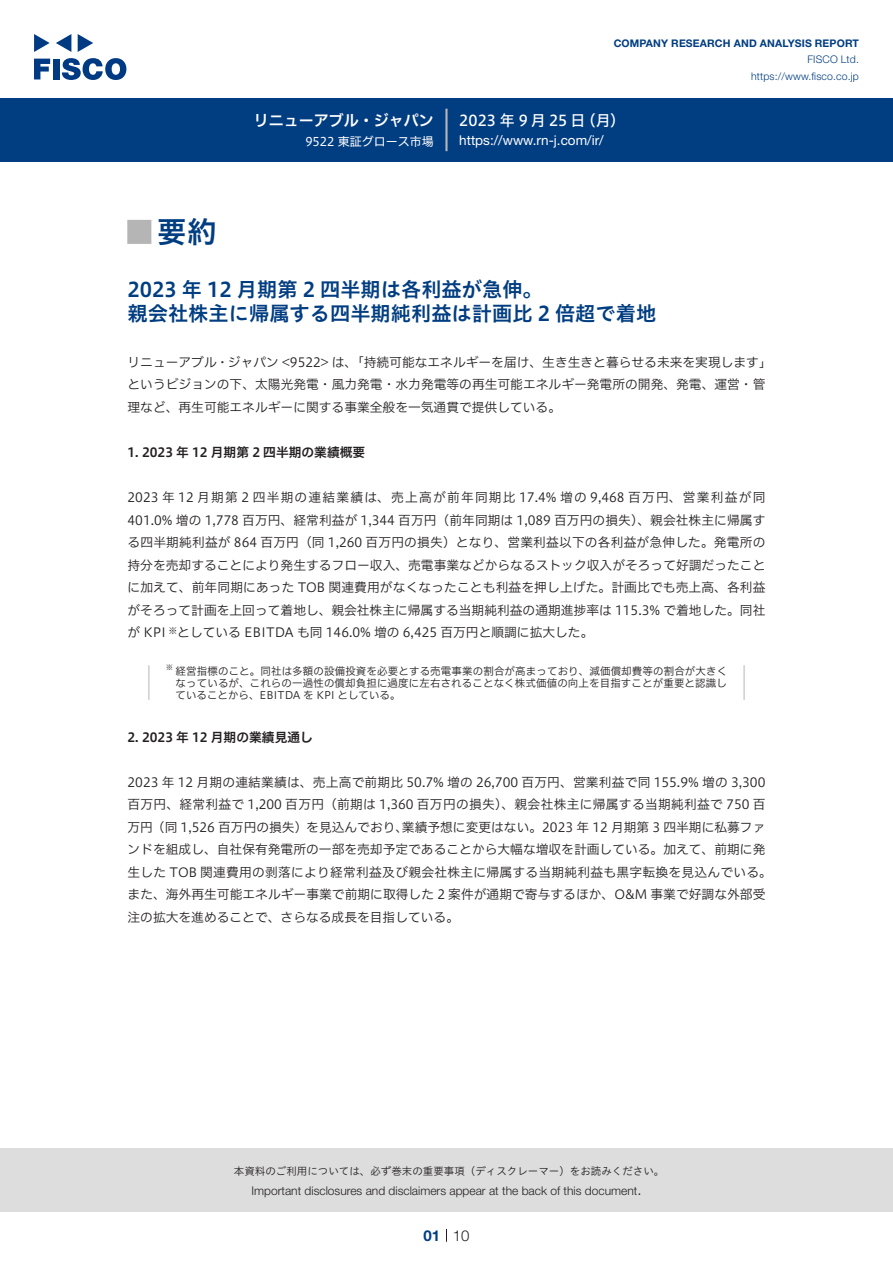
<style>
.page{position:relative;width:893px;height:1263px;background:#fff}
.page>*{position:absolute;margin:0;border:0;box-sizing:border-box;transform-origin:0 0}
.t1{font:30px "Hiragino UD Sans Std N W6";color:#003d81}
.t2{font:24px "Hiragino UD Sans Std N W6";color:#b5b5b6}
.t3{font:20.25px/24px "Hiragino UD Sans Std W6";color:#003d81}
.t4{font:15px "Hiragino UD Sans F Std N W5";letter-spacing:.21em;color:#fff}
.t5{font:15px "Hiragino UD Sans F Std N W6";color:#fff}
.t6{font:300 15px "Helvetica Neue LT Std";color:#231f20}
.t7{font:700 15px "Helvetica Neue LT Std";color:#003d81}
.t8{font:13.5px "Helvetica Neue LT Std";color:#fff}
.t9{font:12.75px/22.5px "Hiragino UD Sans F Std N W3";color:#231f20}
.t10{font:12.75px "Hiragino UD Sans F Std N W3";letter-spacing:.095em;color:#231f20}
.t11{font:12.75px "Hiragino UD Sans F Std N W6";color:#231f20}
.t12{font:300 12px "Helvetica Neue LT Std";color:#231f20}
.t13{font:12px "Hiragino UD Sans F Std N W4";color:#fff}
.t14{font:10.5px/12px "Hiragino UD Sans F Std N W3";letter-spacing:.01em;color:#231f20}
.t15{font:10.5px "Hiragino UD Sans Std W3";color:#231f20}
.t16{font:700 10.5px "Helvetica Neue LT Std";letter-spacing:.015em;color:#003d81}
.t17{font:300 10.5px/16.5px "Helvetica Neue LT Std";letter-spacing:.015em;color:#003d81;text-align:right}
.t18{font:8.85px "Hiragino UD Sans F Std N W3";color:#231f20}
.t19{font:7.35px "Hiragino UD Sans F Std N W3";color:#231f20}
</style>
<div class="page">
<div style="left:0;top:1148px;width:893px;height:64px;background:#ddd"></div>
<svg style="left:34px;top:59px;width:16px;height:20px"></svg>
<div style="left:53px;top:59px;width:6px;height:20px;background:#003a83"></div>
<svg style="left:62px;top:58px;width:64px;height:22px"></svg>
<svg style="left:34px;top:34px;width:16px;height:18px"></svg>
<svg style="left:78px;top:34px;width:15px;height:18px"></svg>
<svg style="left:56px;top:34px;width:15px;height:18px"></svg>
<div style="left:0;top:98px;width:893px;height:64px;background:#003d81"></div>
<hr style="left:445px;top:109px;width:3px;height:42px;background:#b5b5b6">
<svg style="left:446px;top:1229px;width:1px;height:13px"></svg>
<hr style="left:148px;top:665px;width:2px;height:35px;background:#d3d3d3">
<hr style="left:743px;top:665px;width:2px;height:35px;background:#d3d3d3">
<p class="t5" style="left:254px;top:109px;width:182px">リニューアブル・ジャパン</p>
<p class="t13" style="left:305px;top:132px;width:130px">9522 東証グロース市場</p>
<p class="t16" style="left:614px;top:37px;width:247px">COMPANY RESEARCH AND ANALYSIS REPORT</p>
<p class="t17" style="left:751px;top:51px;width:109px">FISCO Ltd. https://www.fisco.co j p.</p>
<p class="t4" style="left:581px;top:109px;width:46px">（月(</p>
<p class="t4" style="left:459px;top:109px;width:128px">2023年9月25日</p>
<p class="t8" style="left:459px;top:132px;width:146px">https: / / w w w . r n .j- c o m /i r/</p>
<h1 class="t1" style="left:157px;top:209px;width:61px">要約</h1>
<h2 class="t2" style="left:128px;top:213px;width:25px">█</h2>
<h3 class="t3" style="left:128px;top:276px;width:530px">2023 年 12 月期第 2 四半期は各利益が急伸。<br>親会社株主に帰属する四半期純利益は計画比 2 倍超で着地</h3>
<p class="t9" style="left:128px;top:350px;width:646px">リニューアブル・ジャパン &lt;9522&gt; は、「持続可能なエネルギーを届け、生き生きと暮らせる未来を実現します「というビジョンの下、太陽光発電・風力発電・水力発電等の再生可能エネルギー発電所の開発、発電、運営・管理など、再生可能エネルギーに関する事業全般を一気通貫で提供している。</p>
<p class="t11" style="left:128px;top:442px;width:239px">1. 2023 年 12 月期第 2 四半期の業績概要</p>
<p class="t10" style="left:128px;top:488px;width:639px">2023 年 12 月期第 2 四半期の連結業績は、売上高が前年同期比 17.4% 増の 9,468 百万円、営業利益が同</p>
<p class="t9" style="left:128px;top:508px;width:639px">401.0% 増の 1,778 百万円、経常利益が 1,344 百万円（前年同期は 1,089 百万円の損失）、親会社株主に帰属す</p>
<p class="t9" style="left:128px;top:530px;width:639px">る四半期純利益が 864 百万円（同 1,260 百万円の損失）となり、営業利益以下の各利益が急伸した。発電所の</p>
<p class="t9" style="left:128px;top:553px;width:639px">持分を売却することにより発生するフロー収入、売電事業などからなるストック収入がそろって好調だったこと</p>
<p class="t9" style="left:128px;top:575px;width:639px">に加えて、前年同期にあった TOB 関連費用がなくなったことも利益を押し上げた。計画比でも売上高、各利益</p>
<p class="t9" style="left:128px;top:598px;width:639px">がそろって計画を上回って着地し、親会社株主に帰属する当期純利益の通期進捗率は 115.3% で着地した。同社</p>
<p class="t9" style="left:177px;top:620px;width:418px">としている EBITDA も同 146.0% 増の 6,425 百万円と順調に拡大した。</p>
<p class="t9" style="left:128px;top:620px;width:40px">が KPI</p>
<p class="t18" style="left:168px;top:624px;width:10px">※</p>
<p class="t19" style="left:166px;top:662px;width:9px">※</p>
<p class="t14" style="left:176px;top:664px;width:553px">経営指標のこと。同社は多額の設備投資を必要とする売電事業の割合が高まっており、減価償却費等の割合が大きく</p>
<p class="t14" style="left:176px;top:676px;width:553px">なっているが、これらの一過性の償却負担に過度に左右されることなく株式価値の向上を目指すことが重要と認識していることから、EBITDA を KPI としている。</p>
<p class="t11" style="left:128px;top:727px;width:187px">2. 2023 年 12 月期の業績見通し</p>
<p class="t9" style="left:128px;top:770px;width:639px;text-align:right">2023 年 12 月期の連結業績は、売上高で前期比 50.7% 増の 26,700 百万円、営業利益で同 155.9% 増の 3,300百万円、経常利益で 1,200 百万円（前期は 1,360 百万円の損失）、親会社株主に帰属する当期純利益で 750 百業績予想に変更はない。2023 年 12 月期第 3 四半期に私募ファ</p>
<p class="t9" style="left:128px;top:815px;width:646px">万円（同 1,526 百万円の損失）を見込んでおり、<br>ンドを組成し、自社保有発電所の一部を売却予定であることから大幅な増収を計画している。加えて、前期に発生した TOB 関連費用の剥落により経常利益及び親会社株主に帰属する当期純利益も黒字転換を見込んでいる。また、海外再生可能エネルギー事業で前期に取得した 2 案件が通期で寄与するほか、O&amp;M 事業で好調な外部受注の拡大を進めることで、さらなる成長を目指している。</p>
<p class="t15" style="left:234px;top:1163px;width:432px">本資料のご利用については、必ず巻末の重要事項（ディスクレーマー）をお読みください。</p>
<p class="t6" style="left:637px;top:1180px;width:6px">.</p>
<p class="t12" style="left:251px;top:1183px;width:387px">Important disclosures and disclaimers appear at the back of this document</p>
<p class="t7" style="left:423px;top:1226px;width:18px">01</p>
<p class="t6" style="left:453px;top:1226px;width:18px">10</p>
</div>
